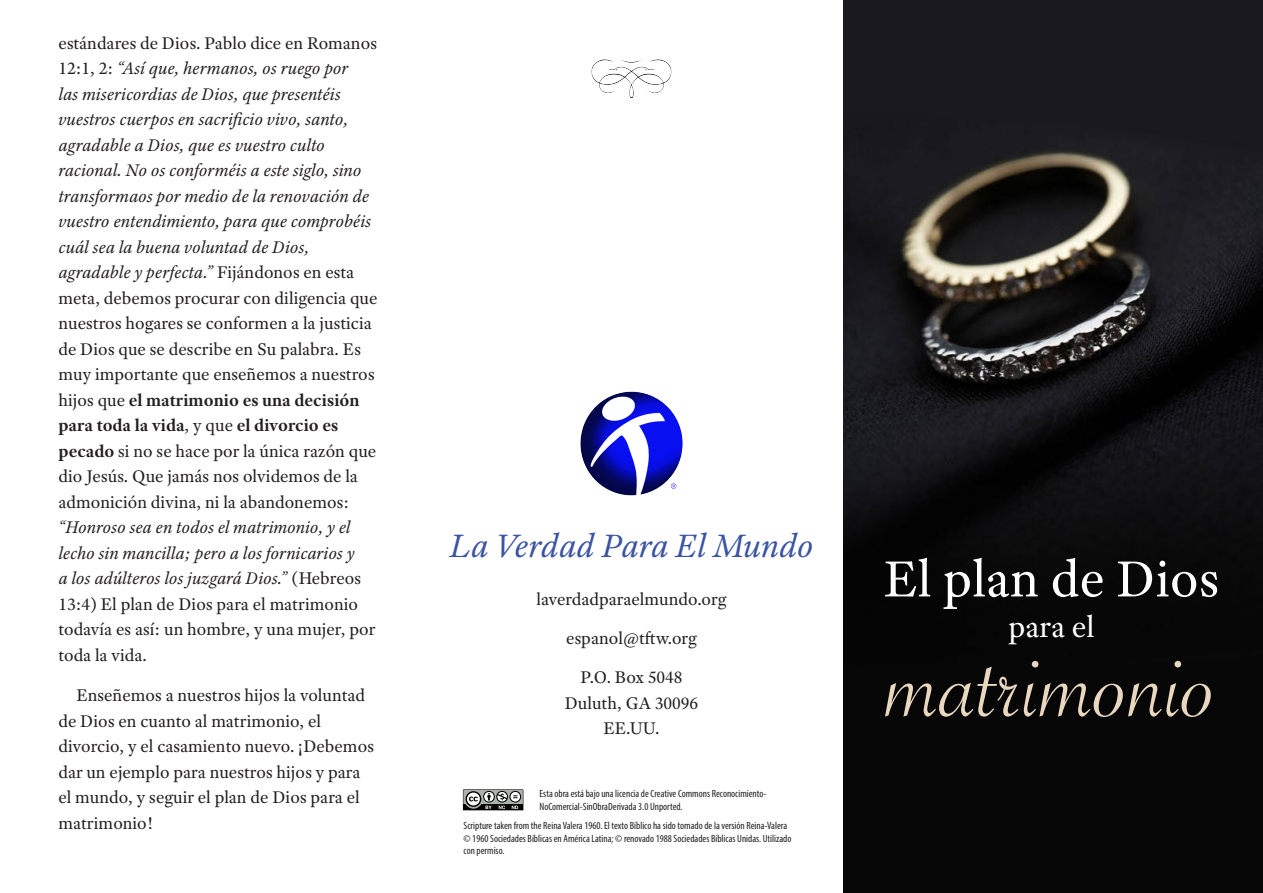
<style>
.page{position:relative;width:1263px;height:893px;background:#fff}
.page>*{position:absolute;margin:0;border:0;box-sizing:border-box;transform-origin:0 0}
.t1{font:115.5px "Savoye Let Plain";color:#e9d7bf}
.t2{font:54px "Adobe Text Pro";color:#fff}
.t3{font:italic 34.5px "Adobe Text Pro";color:#3a53a3}
.t4{font:31.5px "Adobe Text Pro";color:#fff}
.tractText{font:italic 18px/25.5px "Adobe Text Pro";color:#231f20}
.tractText-2{font:18px/25.5px "Adobe Text Pro";color:#231f20}
.t5{font:condensed 10.5px/12.6px "Myriad Pro";color:#231f20}
.s1{font-style:normal}
.s2{font-weight:700;font-style:normal}
</style>
<div class="page">
<img style="left:591px;top:59px;width:81px;height:39px">
<img style="left:580px;top:391px;width:103px;height:105px">
<svg style="left:463px;top:789px;width:61px;height:22px"></svg>
<img style="left:843px;top:0;width:420px;height:893px">
<p class="tractText" style="left:58px;top:30px;width:320px"><span class="s1">estándares de Dios. Pablo dice en Romanos 12:1, 2:</span> “Así que, hermanos, os ruego por<br>las misericordias de Dios, que presentéis vuestros cuerpos en sacrificio vivo, santo, agradable a Dios, que es vuestro culto racional. No os conforméis a este siglo, sino transformaos por medio de la renovación de vuestro entendimiento, para que comprobéis cuál sea la buena voluntad de Dios, agradable y perfecta.” <span class="s1">Fijándonos en esta meta, debemos procurar con diligencia que nuestros hogares se conformen a la justicia de Dios que se describe en Su palabra. Es muy importante que enseñemos a nuestros hijos que</span> <span class="s2">el matrimonio es una decisión para toda la vida</span><span class="s1">, y que</span> <span class="s2">el divorcio es pecado</span> <span class="s1">si no se hace por la única razón que dio Jesús. Que jamás nos olvidemos de la admonición divina, ni la abandonemos: </span>“Honroso sea en todos el matrimonio, y el lecho sin mancilla; pero a los fornicarios y<br>a los adúlteros los juzgará Dios.” <span class="s1">(Hebreos 13:4) El plan de Dios para el matrimonio todavía es así: un hombre, y una mujer, por toda la vida.</span></p>
<p class="tractText-2" style="left:58px;top:683px;width:317px;text-indent:18px">Enseñemos a nuestros hijos la voluntad de Dios en cuanto al matrimonio, el divorcio, y el casamiento nuevo. ¡Debemos dar un ejemplo para nuestros hijos y para el mundo, y seguir el plan de Dios para el matrimonio!</p>
<p class="t3" style="left:450px;top:524px;width:365px">La Verdad Para El Mundo</p>
<p class="tractText-2" style="left:536px;top:586px;width:191px">laverdadparaelmundo.org</p>
<p class="tractText-2" style="left:566px;top:625px;width:132px">espanol@tftw.org</p>
<p class="tractText-2" style="left:580px;top:664px;width:104px">P.O. Box 5048</p>
<p class="tractText-2" style="left:565px;top:690px;width:135px">Duluth, GA 30096</p>
<p class="tractText-2" style="left:603px;top:715px;width:58px">EE.UU.</p>
<p class="t5" style="left:540px;top:787px;width:228px">Esta obra está bajo una licencia de Creative Commons Reconocimiento-<br>NoComercial-SinObraDerivada 3.0 Unported.</p>
<p class="t5" style="left:464px;top:819px;width:329px">Scripture taken from the Reina Valera 1960. El texto Bíblico ha sido tomado de la versión Reina-Valera © 1960 Sociedades Bíblicas en América Latina; © renovado 1988 Sociedades Bíblicas Unidas. Utilizado con permiso.</p>
<p class="t2" style="left:884px;top:545px;width:337px">El plan de Dios</p>
<p class="t4" style="left:1008px;top:607px;width:88px">para el</p>
<p class="t1" style="left:886px;top:605px;width:332px">matrimonio</p>
</div>
